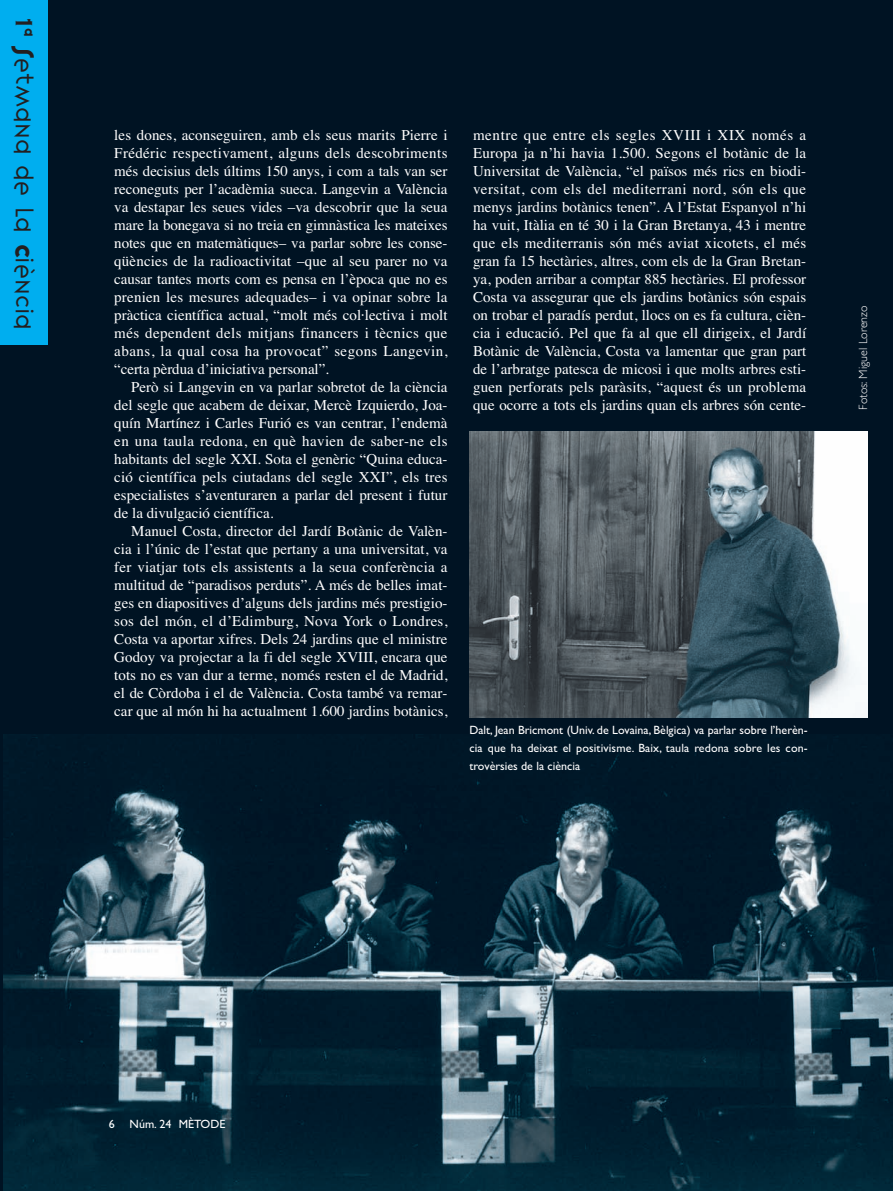
<style>
.page{position:relative;width:893px;height:1191px;background:#fff}
.page>*{position:absolute;margin:0;border:0;box-sizing:border-box;transform-origin:0 0}
.t1{font:300 22.5px "Variex";color:#231f20}
.t2{font:15px/18px "Times";color:#fff;text-align:justify}
.t3{font:12px/18px "Gill Sans";color:#fff;text-align:justify}
.t4{font:300 12px "Gill Sans";color:#fff}
.s1{font-family:"Copperplate Thirty One AB";font-weight:400}
.s2{font-weight:400}
</style>
<div class="page">
<div style="left:0;top:1px;width:893px;height:1190px;background:#001323"></div>
<img style="left:4px;top:734px;width:889px;height:457px">
<img style="left:470px;top:431px;width:398px;height:286px">
<div style="left:0;top:1px;width:48px;height:344px;background:#00aeef"></div>
<h1 class="t1" style="left:34px;top:14px;width:318px;rotate:90deg"><span class="s1">1</span><sup>a</sup> <span class="s2">s</span>etmana de la <span class="s2">c</span>iència</h1>
<p class="t2" style="left:114px;top:127px;width:335px">les dones, aconseguiren, amb els seus marits Pierre i Frédéric respectivament, alguns dels descobriments més decisius dels últims 150 anys, i com a tals van ser reconeguts per l’acadèmia sueca. Langevin a València va destapar les seues vides –va descobrir que la seua mare la bonegava si no treia en gimnàstica les mateixes notes que en matemàtiques– va parlar sobre les conse&shy;qüències de la radioactivitat –que al seu parer no va causar tantes morts com es pensa en l’època que no es prenien les mesures adequades– i va opinar sobre la pràctica científica actual, “molt més col·lectiva i molt més dependent dels mitjans financers i tècnics que abans, la qual cosa ha provocat” segons Langevin, “certa pèrdua d’iniciativa personal”.</p>
<p class="t2" style="left:114px;top:379px;width:335px;text-indent:17px">Però si Langevin en va parlar sobretot de la ciència del segle que acabem de deixar, Mercè Izquierdo, Joa&shy;quín Martínez i Carles Furió es van centrar, l’endemà en una taula redona, en què havien de saber-ne els habitants del segle XXI. Sota el genèric “Quina educa&shy;ció científica pels ciutadans del segle XXI”, els tres especialistes s’aventuraren a parlar del present i futur de la divulgació científica.</p>
<p class="t2" style="left:114px;top:523px;width:335px;text-indent:17px">Manuel Costa, director del Jardí Botànic de Valèn&shy;cia i l’únic de l’estat que pertany a una universitat, va fer viatjar tots els assistents a la seua conferència a multitud de “paradisos perduts”. A més de belles imat&shy;ges en diapositives d’alguns dels jardins més prestigio&shy;sos del món, el d’Edimburg, Nova York o Londres, Costa va aportar xifres. Dels 24 jardins que el ministre Godoy va projectar a la fi del segle XVIII, encara que tots no es van dur a terme, només resten el de Madrid, el de Còrdoba i el de València. Costa també va remar&shy;car que al món hi ha actualment 1.600 jardins botànics,</p>
<p class="t2" style="left:473px;top:127px;width:335px">mentre que entre els segles XVIII i XIX només a Europa ja n’hi havia 1.500. Segons el botànic de la Universitat de València, “el països més rics en biodi&shy;versitat, com els del mediterrani nord, són els que menys jardins botànics tenen”. A l’Estat Espanyol n’hi ha vuit, Itàlia en té 30 i la Gran Bretanya, 43 i mentre que els mediterranis són més aviat xicotets, el més gran fa 15 hectàries, altres, com els de la Gran Bretan&shy;ya, poden arribar a comptar 885 hectàries. El professor Costa va assegurar que els jardins botànics són espais on trobar el paradís perdut, llocs on es fa cultura, cièn&shy;cia i educació. Pel que fa al que ell dirigeix, el Jardí Botànic de València, Costa va lamentar que gran part de l’arbratge patesca de micosi i que molts arbres esti&shy;guen perforats pels paràsits, “aquest és un problema que ocorre a tots els jardins quan els arbres són cente-</p>
<p class="t3" style="left:469px;top:722px;width:340px">Dalt, Jean Bricmont (Univ. de Lovaina, Bèlgica) va parlar sobre l’herèn&shy;cia que ha deixat el positivisme. Baix, taula redona sobre les con&shy;trovèrsies de la ciència</p>
<p class="t4" style="left:859px;top:410px;width:106px;rotate:-90deg">Fotos: Miguel Lorenzo</p>
<p class="t3" style="left:109px;top:1116px;width:118px">6 Núm. 24 MÈTODE</p>
</div>
